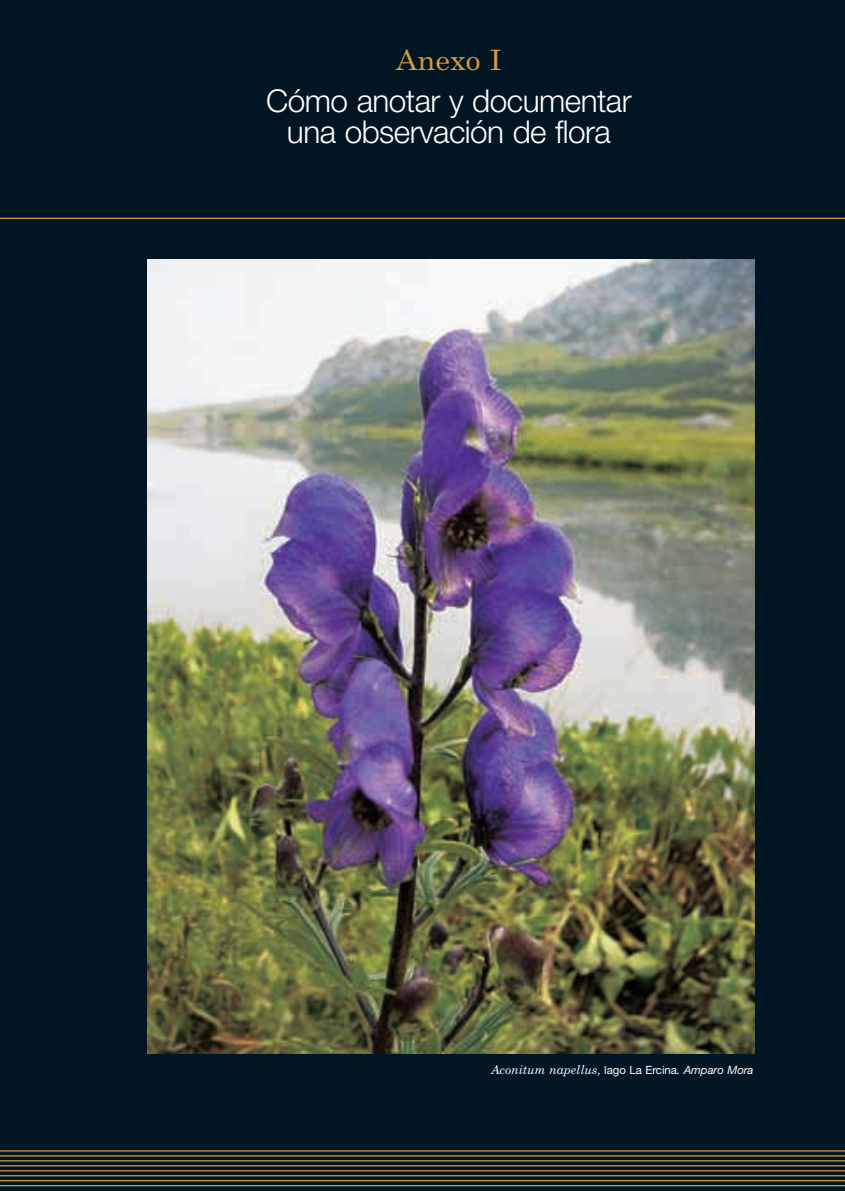
<style>
.page{position:relative;width:845px;height:1191px;background:#fff}
.page>*{position:absolute;margin:0;border:0;box-sizing:border-box;transform-origin:0 0}
.t1{font:300 31.5px/31.5px "Helvetica Neue";letter-spacing:-.015em;color:#fff;text-align:center}
.t2{font:28px "Century Schoolbook";color:#d99b3b;scale:1.05 1}
.t3{font:italic 12.25px "Century Schoolbook";color:#fff}
.s1{font-family:"Helvetica Neue";font-style:normal;font-size:11.38px}
.s2{font-family:"Helvetica Neue";font-size:11.38px}
</style>
<div class="page">
<img style="left:0;top:0;width:844px;height:1191px">
<p class="t2" style="left:396px;top:50px;width:102px">Anexo I</p>
<p class="t1" style="left:266px;top:88px;width:367px">Cómo anotar y documentar una observación de flora</p>
<p class="t3" style="left:490px;top:1064px;width:264px">Aconitum napellus, <span class="s1">lago La Ercina</span><span class="s2">. Amparo Mora</span></p>
</div>
